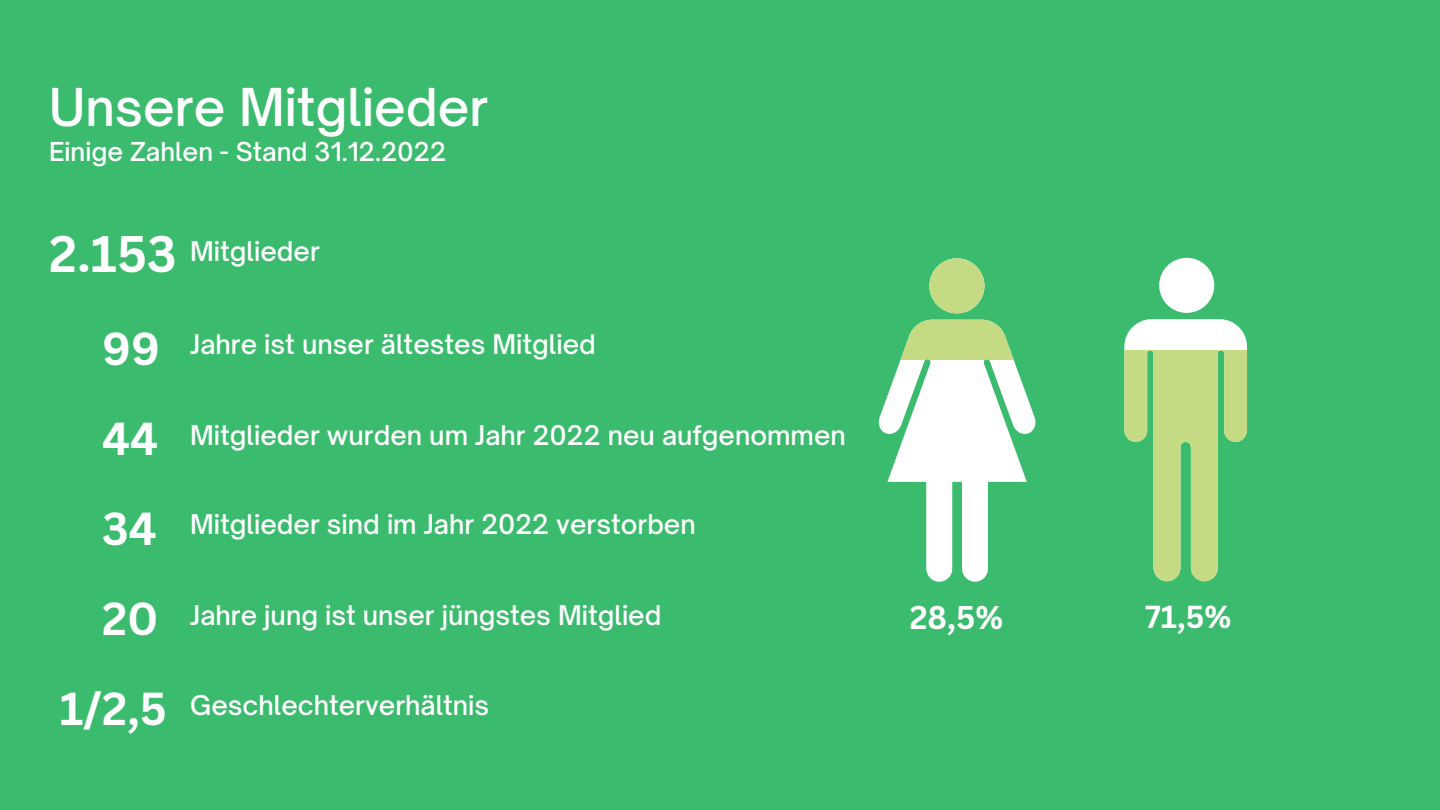
<style>
.page{position:relative;width:1440px;height:810px;background:#3abb6d}
.page>*{position:absolute;margin:0;border:0;box-sizing:border-box;transform-origin:0 0}
.t1{font:500 50px "Open Sauce One";color:#fff}
.t2{font:700 50px "Canva Sans";color:#fff}
.t3{font:700 45px "Canva Sans";color:#fff}
.t4{font:700 32px "Canva Sans";color:#fff}
.t5{font:700 31px "Canva Sans";color:#fff}
.t6{font:500 26px "Open Sauce One";color:#fff}
.t7{font:500 25px "Open Sauce One";color:#fff}
</style>
<div class="page">
<div style="left:1159px;top:258px;width:55px;height:55px;background:#fff;border-radius:50%"></div>
<svg style="left:1124px;top:319px;width:123px;height:262px"></svg>
<svg style="left:879px;top:320px;width:156px;height:262px"></svg>
<div style="left:929px;top:258px;width:55px;height:55px;background:#c4db83;border-radius:50%"></div>
<p class="t1" style="left:49px;top:76px;width:441px">Unsere Mitglieder</p>
<p class="t7" style="left:49px;top:136px;width:399px">Einige Zahlen - Stand 31.12.2022</p>
<p class="t2" style="left:49px;top:219px;width:129px">2.153</p>
<p class="t6" style="left:190px;top:235px;width:131px">Mitglieder</p>
<p class="t3" style="left:102px;top:317px;width:60px">99</p>
<p class="t6" style="left:190px;top:328px;width:407px">Jahre ist unser ältestes Mitglied</p>
<p class="t3" style="left:102px;top:407px;width:57px">44</p>
<p class="t6" style="left:190px;top:419px;width:657px">Mitglieder wurden um Jahr 2022 neu aufgenommen</p>
<p class="t3" style="left:102px;top:497px;width:56px">34</p>
<p class="t6" style="left:190px;top:508px;width:507px">Mitglieder sind im Jahr 2022 verstorben</p>
<p class="t3" style="left:102px;top:587px;width:58px">20</p>
<p class="t6" style="left:190px;top:599px;width:473px">Jahre jung ist unser jüngstes Mitglied</p>
<p class="t3" style="left:60px;top:677px;width:109px">1/2,5</p>
<p class="t6" style="left:190px;top:689px;width:301px">Geschlechterverhältnis</p>
<p class="t4" style="left:910px;top:595px;width:95px">28,5%</p>
<p class="t5" style="left:1145px;top:595px;width:88px">71,5%</p>
</div>
